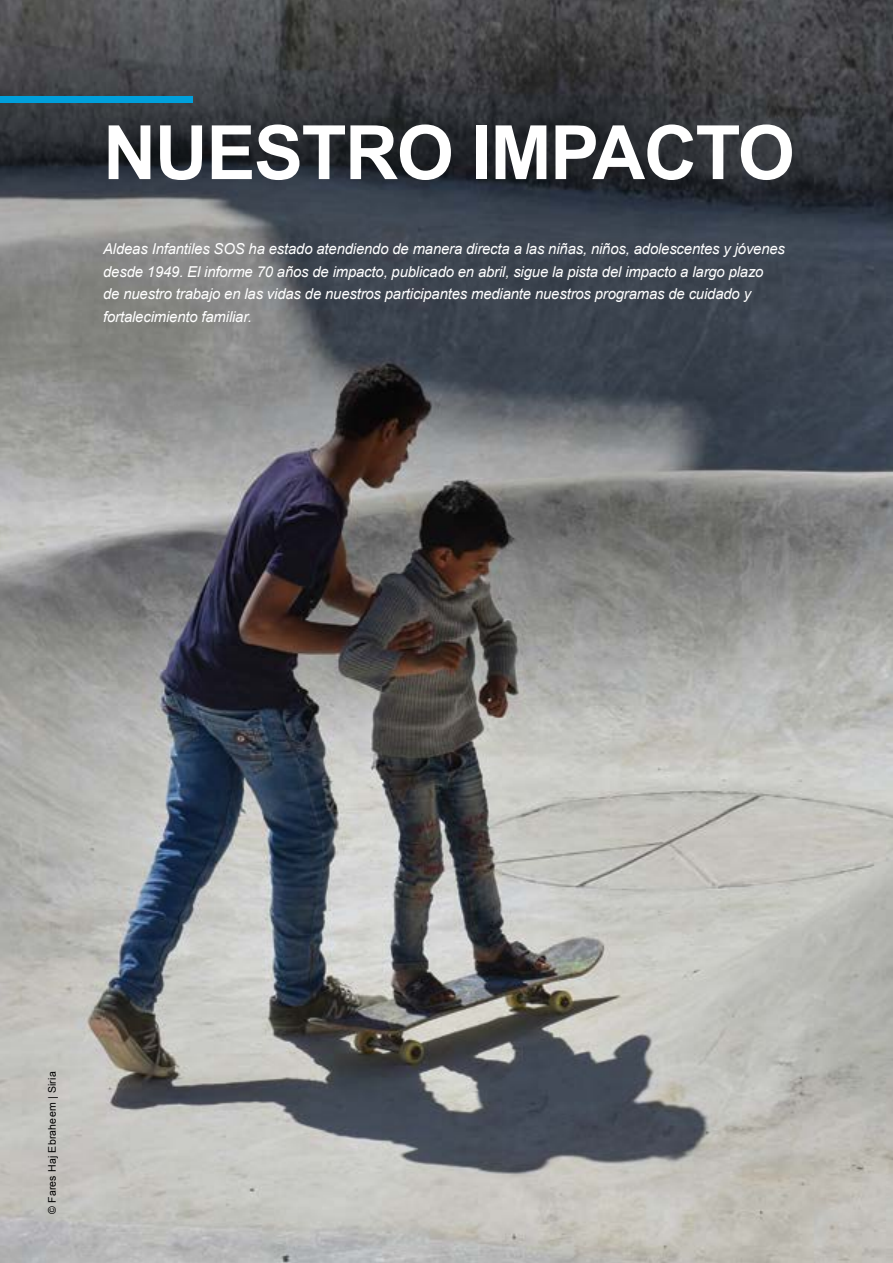
<style>
.page{position:relative;width:893px;height:1263px;background:#fff}
.page>*{position:absolute;margin:0;border:0;box-sizing:border-box;transform-origin:0 0}
.t1{font:700 75px "Arial";letter-spacing:-.02em;color:#fff}
.t2{font:italic 15px/22.5px "Arial";letter-spacing:-.01em;color:#fff}
.t3{font:10.5px "Arial";letter-spacing:.02em;color:#000}
</style>
<div class="page">
<img style="left:0;top:0;width:892px;height:1263px">
<div style="left:0;top:96px;width:193px;height:6px;background:#00a0dc"></div>
<h1 class="t1" style="left:103px;top:103px;width:693px">NUESTRO IMPACTO</h1>
<p class="t2" style="left:103px;top:238px;width:683px">Aldeas Infantiles SOS ha estado atendiendo de manera directa a las niñas, niños, adolescentes y jóvenes desde 1949. El informe 70 años de impacto, publicado en abril, sigue la pista del impacto a largo plazo<br>de nuestro trabajo en las vidas de nuestros participantes mediante nuestros programas de cuidado y fortalecimiento familiar.</p>
<p class="t3" style="left:45px;top:1214px;width:144px;rotate:-90deg">© Fares Haj Ebraheem | Siria</p>
</div>
